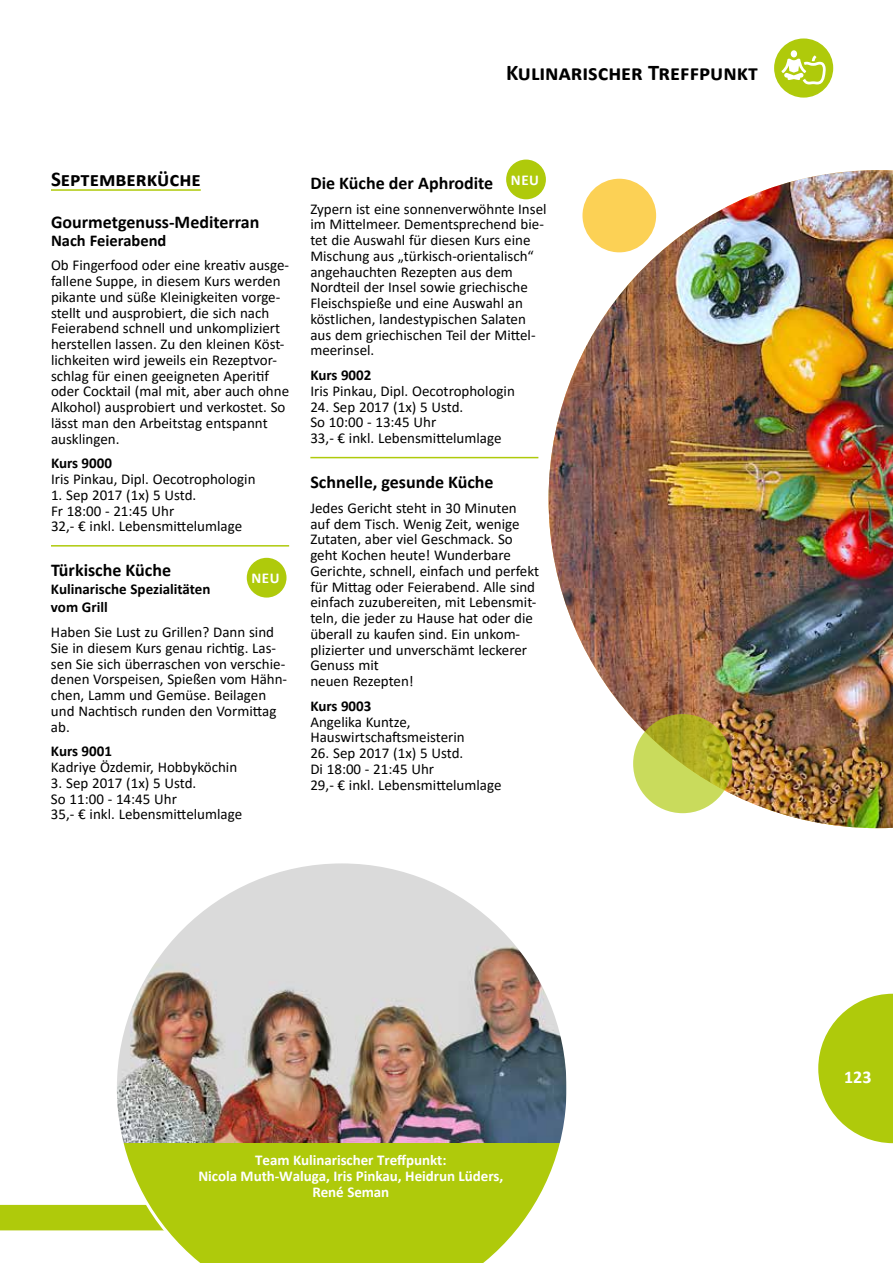
<style>
.page{position:relative;width:893px;height:1263px;background:#fff}
.page>*{position:absolute;margin:0;border:0;box-sizing:border-box;transform-origin:0 0}
.t1{font:700 22.5px "Calibri";color:#000}
.t2{font:700 21px "Calibri";color:#000}
.t3{font:700 18px "Calibri";color:#000}
.t4{font:18px "Calibri";color:#fff}
.t5{font:700 18px "Calibri";color:#fff}
.t6{font:700 16.5px "Calibri";color:#000}
.t7{font:15px/15.8px "Calibri";color:#000}
.t8{font:700 15px/15.8px "Calibri";letter-spacing:-.005em;color:#fff;text-align:center}
.t9{font:700 15px/18px "Calibri";color:#000}
</style>
<div class="page">
<div style="left:0;top:1205px;width:114px;height:25px;background:#afca0b"></div>
<svg style="left:818px;top:994px;width:75px;height:149px"></svg>
<div style="left:774px;top:38px;width:59px;height:60px;background:#afca0b;border-radius:50%"></div>
<div style="left:791px;top:50px;width:6px;height:7px;background:#fff;border-radius:50%"></div>
<svg style="left:781px;top:56px;width:45px;height:28px"></svg>
<img style="left:549px;top:170px;width:344px;height:658px">
<svg style="left:633px;top:714px;width:99px;height:99px;background:#bbc43f"></svg>
<div style="left:582px;top:179px;width:74px;height:73px;background:#fcd155;border-radius:50%"></div>
<img style="left:114px;top:863px;width:453px;height:400px">
<hr style="left:51px;top:189px;width:150px;height:2px;background:#afca0b">
<hr style="left:51px;top:545px;width:238px;height:2px;background:#afca0b">
<div style="left:247px;top:558px;width:39px;height:40px;background:#afca0b;border-radius:50%"></div>
<hr style="left:310px;top:457px;width:228px;height:1px;background:#afca0b">
<div style="left:506px;top:160px;width:40px;height:39px;background:#afca0b;border-radius:50%"></div>
<h1 class="t1" style="left:506px;top:57px;width:253px">Kulinarischer Treffpunkt</h1>
<h2 class="t2" style="left:51px;top:164px;width:151px">Septemberküche</h2>
<p class="t3" style="left:51px;top:209px;width:210px">Gourmetgenuss-Mediterran</p>
<p class="t6" style="left:51px;top:228px;width:117px">Nach Feierabend</p>
<p class="t7" style="left:51px;top:257px;width:240px">Ob Fingerfood oder eine kreativ ausge&shy;fallene Suppe, in diesem Kurs werden pikante und süße Kleinigkeiten vorge&shy;stellt und ausprobiert, die sich nach Feierabend schnell und unkompliziert herstellen lassen. Zu den kleinen Köst&shy;lichkeiten wird jeweils ein Rezeptvor&shy;schlag für einen geeigneten Aperitif oder Cocktail (mal mit, aber auch ohne Alkohol) ausprobiert und verkostet. So lässt man den Arbeitstag entspannt ausklingen.</p>
<p class="t9" style="left:51px;top:454px;width:63px">Kurs 9000</p>
<p class="t7" style="left:51px;top:471px;width:206px">Iris Pinkau, Dipl. Oecotrophologin</p>
<p class="t7" style="left:51px;top:486px;width:193px">1. Sep 2017 (1x) 5 Ustd.<br>Fr 18:00 - 21:45 Uhr<br>32,- € inkl. Lebensmittelumlage</p>
<p class="t3" style="left:51px;top:558px;width:122px">Türkische Küche</p>
<p class="t8" style="left:252px;top:570px;width:30px">NEU</p>
<p class="t9" style="left:51px;top:580px;width:161px">Kulinarische Spezialitäten vom Grill</p>
<p class="t7" style="left:51px;top:624px;width:238px">Haben Sie Lust zu Grillen? Dann sind<br>Sie in diesem Kurs genau richtig. Las&shy;sen Sie sich überraschen von verschie&shy;denen Vorspeisen, Spießen vom Hähn&shy;chen, Lamm und Gemüse. Beilagen und Nachtisch runden den Vormittag ab.</p>
<p class="t9" style="left:51px;top:742px;width:63px">Kurs 9001</p>
<p class="t7" style="left:51px;top:759px;width:188px">Kadriye Özdemir, Hobbyköchin</p>
<p class="t7" style="left:51px;top:774px;width:193px">3. Sep 2017 (1x) 5 Ustd.<br>So 11:00 - 14:45 Uhr<br>35,- € inkl. Lebensmittelumlage</p>
<p class="t3" style="left:310px;top:170px;width:230px">Die Küche der Aphrodite <sup>NEU</sup></p>
<p class="t7" style="left:310px;top:200px;width:238px">Zypern ist eine sonnenverwöhnte Insel im Mittelmeer. Dementsprechend bie&shy;tet die Auswahl für diesen Kurs eine Mischung aus „türkisch-orientalisch“ angehauchten Rezepten aus dem Nordteil der Insel sowie griechische Fleischspieße und eine Auswahl an köstlichen, landestypischen Salaten aus dem griechischen Teil der Mittel&shy;meerinsel.</p>
<p class="t9" style="left:310px;top:366px;width:63px">Kurs 9002</p>
<p class="t7" style="left:310px;top:383px;width:206px">Iris Pinkau, Dipl. Oecotrophologin</p>
<p class="t7" style="left:310px;top:398px;width:193px">24. Sep 2017 (1x) 5 Ustd.<br>So 10:00 - 13:45 Uhr<br>33,- € inkl. Lebensmittelumlage</p>
<p class="t3" style="left:310px;top:469px;width:185px">Schnelle, gesunde Küche</p>
<p class="t7" style="left:310px;top:500px;width:230px">Jedes Gericht steht in 30 Minuten auf dem Tisch. Wenig Zeit, wenige<br>Zutaten, aber viel Geschmack. So geht Kochen heute! Wunderbare<br>Gerichte, schnell, einfach und perfekt für Mittag oder Feierabend. Alle sind einfach zuzubereiten, mit Lebensmit&shy;teln, die jeder zu Hause hat oder die überall zu kaufen sind. Ein unkom&shy;plizierter und unverschämt leckerer<br>Genuss mit<br>neuen Rezepten!</p>
<p class="t9" style="left:310px;top:696px;width:63px">Kurs 9003</p>
<p class="t7" style="left:310px;top:713px;width:156px">Angelika Kuntze,<br>Hauswirtschaftsmeisterin</p>
<p class="t7" style="left:310px;top:745px;width:193px">26. Sep 2017 (1x) 5 Ustd.<br>Di 18:00 - 21:45 Uhr<br>29,- € inkl. Lebensmittelumlage</p>
<p class="t8" style="left:198px;top:1152px;width:306px">Team Kulinarischer Treffpunkt:<br>Nicola Muth-Waluga, Iris Pinkau, Heidrun Lüders,<br>René Seman</p>
<p class="t5" style="left:844px;top:1064px;width:29px">123</p>
<p class="t4" style="left:835px;top:1067px;width:29px">123</p>
</div>
